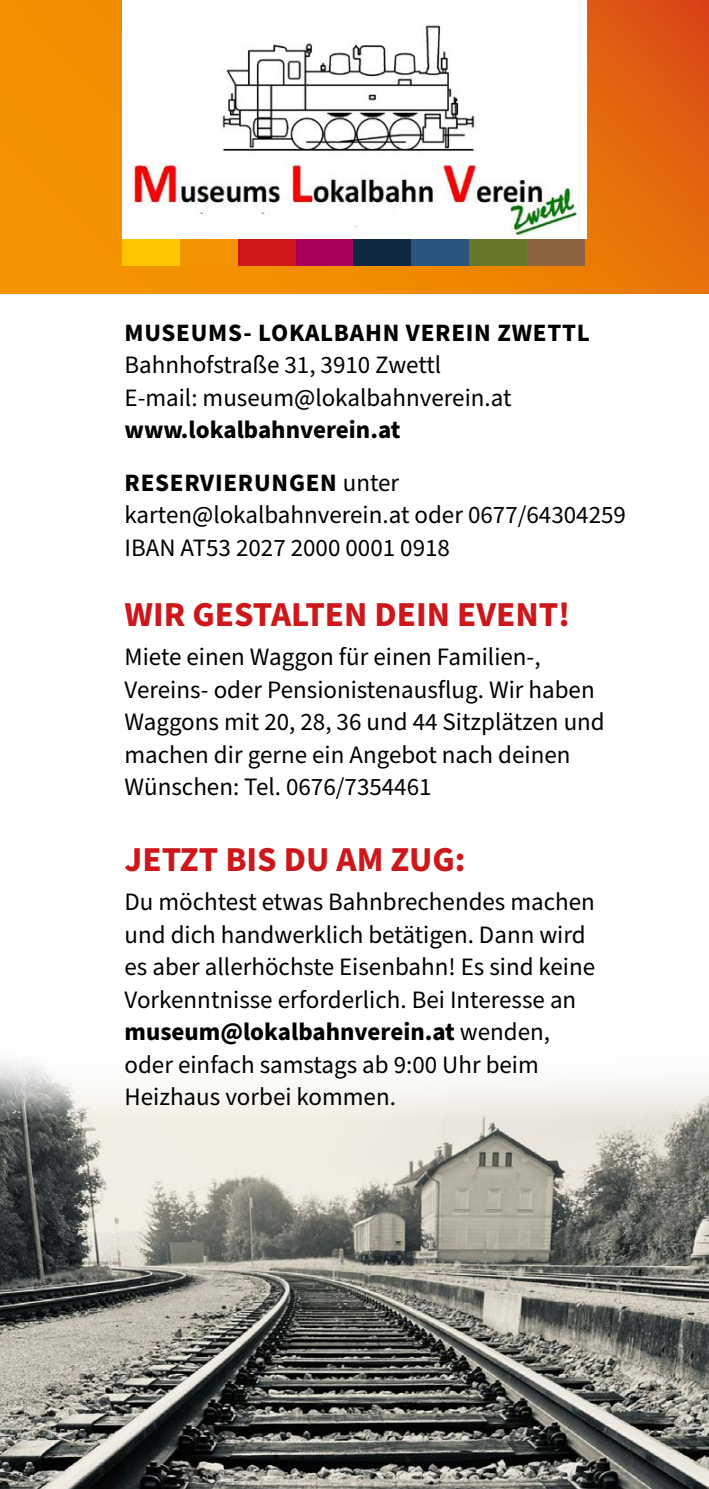
<style>
.page{position:relative;width:709px;height:1489px;background:#fff}
.page>*{position:absolute;margin:0;border:0;box-sizing:border-box;transform-origin:0 0}
.t1{font:700 35px "Source Sans Pro";color:#cd171a}
.t2{font:25px/32.5px "Source Sans Pro";color:#000}
.t3{font:700 25px/52.5px "Source Sans Pro";color:#000}
.t4{font:700 25px "Source Sans Pro";letter-spacing:.025em;color:#000}
.s1{font-weight:400}
.s2{font-weight:700}
</style>
<div class="page">
<svg style="left:0;top:0;width:709px;height:294px;background:#ec7e05"></svg>
<img style="left:0;top:1060px;width:709px;height:428px">
<div style="left:122px;top:0;width:58px;height:266px;background:#fec400"></div>
<div style="left:180px;top:0;width:58px;height:266px;background:#f49300"></div>
<div style="left:238px;top:0;width:58px;height:266px;background:#cd171a"></div>
<div style="left:296px;top:0;width:57px;height:266px;background:#a9005d"></div>
<div style="left:411px;top:0;width:58px;height:266px;background:#2a557e"></div>
<div style="left:469px;top:0;width:58px;height:266px;background:#657829"></div>
<div style="left:527px;top:0;width:57px;height:266px;background:#8e653e"></div>
<div style="left:353px;top:0;width:58px;height:266px;background:#0d2840"></div>
<div style="left:122px;top:0;width:464px;height:238px;background:#fff"></div>
<img style="left:220px;top:25px;width:255px;height:127px">
<img style="left:133px;top:163px;width:446px;height:71px">
<p class="t4" style="left:124px;top:322px;width:467px">MUSEUMS- LOKALBAHN VEREIN ZWETTL</p>
<p class="t2" style="left:124px;top:349px;width:388px">Bahnhofstraße 31, 3910 Zwettl<br>E-mail: museum@lokalbahnverein.at</p>
<p class="t3" style="left:124px;top:405px;width:277px">www.lokalbahnverein.at<br>RESERVIERUNGEN <span class="s1">unter</span></p>
<p class="t2" style="left:124px;top:499px;width:503px">karten@lokalbahnverein.at oder 0677/64304259<br>IBAN AT53 2027 2000 0001 0918</p>
<h1 class="t1" style="left:124px;top:600px;width:447px">WIR GESTALTEN DEIN EVENT!</h1>
<p class="t2" style="left:124px;top:641px;width:482px">Miete einen Waggon für einen Familien-, Vereins- oder Pensionisten ausflug. Wir haben Waggons mit 20, 28, 36 und 44 Sitzplätzen und machen dir gerne ein Angebot nach deinen Wünschen: Tel. 0676/7354461</p>
<h1 class="t1" style="left:124px;top:845px;width:342px">JETZT BIS DU AM ZUG:</h1>
<p class="t2" style="left:124px;top:886px;width:472px">Du möchtest etwas Bahnbrechendes machen und dich handwerklich betätigen. Dann wird es aber allerhöchste Eisenbahn! Es sind keine Vorkenntnisse erforderlich. Bei Interesse an <span class="s2">museum@lokalbahnverein.at</span> wenden, oder einfach samstags ab 9:00 Uhr beim Heizhaus vorbei kommen.</p>
</div>
